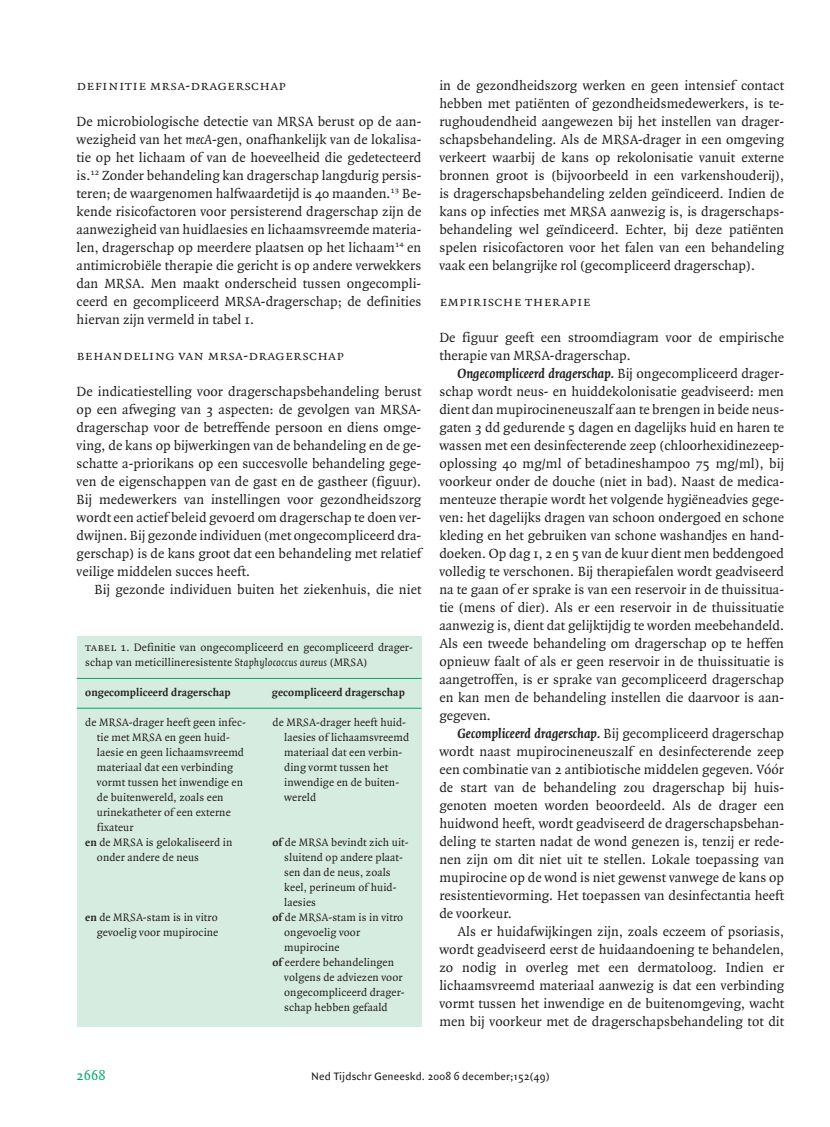
<style>
.page{position:relative;width:830px;height:1127px;background:#fff}
.page>*{position:absolute;margin:0;border:0;box-sizing:border-box;transform-origin:0 0}
.t1{font:14.25px/18px "Quadraat";letter-spacing:.005em;color:#231f20;text-align:justify}
.t2{font:14.25px "Quadraat Small Caps";letter-spacing:.025em;color:#231f20}
.t3{font:14.25px "Quadraat";color:#00a664}
.t4{font:11.55px/15px "Quadraat";letter-spacing:.01em;color:#231f20}
.t5{font:700 11.55px "Quadraat";letter-spacing:.01em;color:#231f20}
.t6{font:11.55px "Quadraat Sans";letter-spacing:.01em;color:#231f20}
.s1{font-style:italic}
.s2{font-family:"Quadraat Small Caps"}
.s3{font-weight:700}
.s4{font-weight:700;font-style:italic}
</style>
<div class="page">
<div style="left:77px;top:636px;width:344px;height:390px;background:#d7ece1"></div>
<hr style="left:77px;top:678px;width:344px;height:1px;background:#00a664">
<hr style="left:77px;top:708px;width:344px;height:1px;background:#00a664">
<p class="t2" style="left:77px;top:77px;width:211px">definitie mrsa-dragerschap</p>
<p class="t1" style="left:77px;top:114px;width:346px">De microbiologische detectie van MRSA berust op de aan&shy;wezigheid van het <span class="s1">mecA</span>-gen, onafhankelijk van de lokalisa&shy;tie op het lichaam of van de hoeveelheid die gedetecteerd is.<sup>12</sup> Zonder behandeling kan dragerschap langdurig persis&shy;teren; de waargenomen halfwaardetijd is 40 maanden.<sup>13</sup> Be&shy;kende risicofactoren voor persisterend dragerschap zijn de aanwezigheid van huidlaesies en lichaamsvreemde materia&shy;len, dragerschap op meerdere plaatsen op het lichaam<sup>14</sup> en antimicrobiële therapie die gericht is op andere verwekkers dan MRSA. Men maakt onderscheid tussen ongecompli&shy;ceerd en gecompliceerd MRSA-dragerschap; de definities hiervan zijn vermeld in tabel 1.</p>
<p class="t2" style="left:77px;top:347px;width:269px">behandeling van mrsa-dragerschap</p>
<p class="t1" style="left:77px;top:384px;width:346px">De indicatiestelling voor dragerschapsbehandeling berust op een afweging van 3 aspecten: de gevolgen van MRSA&shy;dragerschap voor de betreffende persoon en diens omge&shy;ving, de kans op bijwerkingen van de behandeling en de ge&shy;schatte a-priorikans op een succesvolle behandeling gege&shy;ven de eigenschappen van de gast en de gastheer (figuur).<br>Bij medewerkers van instellingen voor gezondheidszorg wordt een actief beleid gevoerd om dragerschap te doen ver&shy;dwijnen. Bij gezonde individuen (met ongecompliceerd dra&shy;gerschap) is de kans groot dat een behandeling met relatief veilige middelen succes heeft.</p>
<p class="t1" style="left:95px;top:582px;width:328px">Bij gezonde individuen buiten het ziekenhuis, die niet</p>
<p class="t4" style="left:85px;top:641px;width:329px"><span class="s2">tabel 1</span>. Definitie van ongecompliceerd en gecompliceerd drager&shy;schap van meticillineresistente <span class="s1">Staphylococcus aureus</span> (MRSA)</p>
<p class="t5" style="left:85px;top:688px;width:147px">ongecompliceerd dragerschap</p>
<p class="t5" style="left:272px;top:688px;width:134px">gecompliceerd dragerschap</p>
<p class="t4" style="left:97px;top:716px;width:150px;text-indent:-12px">de MRSA-drager heeft geen infec&shy;tie met MRSA en geen huid&shy;laesie en geen lichaamsvreemd materiaal dat een verbinding vormt tussen het inwendige en de buitenwereld, zoals een urinekatheter of een externe fixateur</p>
<p class="t4" style="left:284px;top:716px;width:126px;text-indent:-12px">de MRSA-drager heeft huid&shy;laesies of lichaamsvreemd materiaal dat een verbin&shy;ding vormt tussen het inwendige en de buiten&shy;wereld</p>
<p class="t4" style="left:97px;top:836px;width:137px;text-indent:-12px"><span class="s3">en</span> de MRSA is gelokaliseerd in onder andere de neus</p>
<p class="t4" style="left:284px;top:836px;width:126px;text-indent:-12px"><span class="s3">of</span> de MRSA bevindt zich uit&shy;sluitend op andere plaat&shy;sen dan de neus, zoals keel, perineum of huid&shy;laesies</p>
<p class="t4" style="left:85px;top:911px;width:134px;text-align:right"><span class="s3">en</span> de MRSA-stam is in vitro gevoelig voor mupirocine</p>
<p class="t4" style="left:272px;top:911px;width:132px"><span class="s3">of</span> de MRSA-stam is in vitro</p>
<p class="t4" style="left:284px;top:926px;width:77px">ongevoelig voor</p>
<p class="t4" style="left:284px;top:941px;width:57px">mupirocine</p>
<p class="t4" style="left:272px;top:956px;width:123px"><span class="s3">of</span> eerdere behandelingen</p>
<p class="t4" style="left:284px;top:971px;width:120px">volgens de adviezen voor</p>
<p class="t4" style="left:284px;top:986px;width:122px">ongecompliceerd drager-</p>
<p class="t4" style="left:284px;top:1001px;width:105px">schap hebben gefaald</p>
<p class="t1" style="left:439px;top:78px;width:346px">in de gezondheidszorg werken en geen intensief contact hebben met patiënten of gezondheidsmedewerkers, is te&shy;rughoudendheid aangewezen bij het instellen van drager&shy;schapsbehandeling. Als de MRSA-drager in een omgeving verkeert waarbij de kans op rekolonisatie vanuit externe bronnen groot is (bijvoorbeeld in een varkenshouderij), is dragerschapsbehandeling zelden geïndiceerd. Indien de kans op infecties met MRSA aanwezig is, is dragerschaps&shy;behandeling wel geïndiceerd. Echter, bij deze patiënten spelen risicofactoren voor het falen van een behandeling vaak een belangrijke rol (gecompliceerd dragerschap).</p>
<p class="t2" style="left:439px;top:293px;width:153px">empirische therapie</p>
<p class="t1" style="left:439px;top:330px;width:346px">De figuur geeft een stroomdiagram voor de empirische therapie van MRSA-dragerschap.</p>
<p class="t1" style="left:439px;top:366px;width:346px;text-indent:18px"><span class="s4">Ongecompliceerd dragerschap.</span> Bij ongecompliceerd drager&shy;schap wordt neus- en huiddekolonisatie geadviseerd: men dient dan mupirocineneuszalf aan te brengen in beide neus&shy;gaten 3 dd gedurende 5 dagen en dagelijks huid en haren te wassen met een desinfecterende zeep (chloorhexidinezeep&shy;oplossing 40 mg/ml of betadineshampoo 75 mg/ml), bij voorkeur onder de douche (niet in bad). Naast de medica&shy;menteuze therapie wordt het volgende hygiëneadvies gege&shy;ven: het dagelijks dragen van schoon ondergoed en schone kleding en het gebruiken van schone washandjes en hand&shy;doeken. Op dag 1, 2 en 5 van de kuur dient men beddengoed volledig te verschonen. Bij therapiefalen wordt geadviseerd na te gaan of er sprake is van een reservoir in de thuissitua&shy;tie (mens of dier). Als er een reservoir in de thuissituatie aanwezig is, dient dat gelijktijdig te worden meebehandeld.<br>Als een tweede behandeling om dragerschap op te heffen opnieuw faalt of als er geen reservoir in de thuissituatie is aangetroffen, is er sprake van gecompliceerd dragerschap en kan men de behandeling instellen die daarvoor is aan&shy;gegeven.</p>
<p class="t1" style="left:439px;top:726px;width:346px;text-indent:18px"><span class="s4">Gecompliceerd dragerschap.</span> Bij gecompliceerd dragerschap wordt naast mupirocineneuszalf en desinfecterende zeep een combinatie van 2 antibiotische middelen gegeven. Vóór de start van de behandeling zou dragerschap bij huis&shy;genoten moeten worden beoordeeld. Als de drager een huidwond heeft, wordt geadviseerd de dragerschapsbehan&shy;deling te starten nadat de wond genezen is, tenzij er rede&shy;nen zijn om dit niet uit te stellen. Lokale toepassing van mupirocine op de wond is niet gewenst vanwege de kans op resistentievorming. Het toepassen van desinfectantia heeft de voorkeur.</p>
<p class="t1" style="left:439px;top:924px;width:346px;text-indent:18px">Als er huidafwijkingen zijn, zoals eczeem of psoriasis, wordt geadviseerd eerst de huidaandoening te behandelen, zo nodig in overleg met een dermatoloog. Indien er lichaamsvreemd materiaal aanwezig is dat een verbinding vormt tussen het inwendige en de buitenomgeving, wacht men bij voorkeur met de dragerschapsbehandeling tot dit</p>
<p class="t3" style="left:77px;top:1070px;width:31px">2668</p>
<p class="t6" style="left:311px;top:1072px;width:239px">Ned Tijdschr Geneeskd. 2008 6 december;152(49)</p>
</div>
